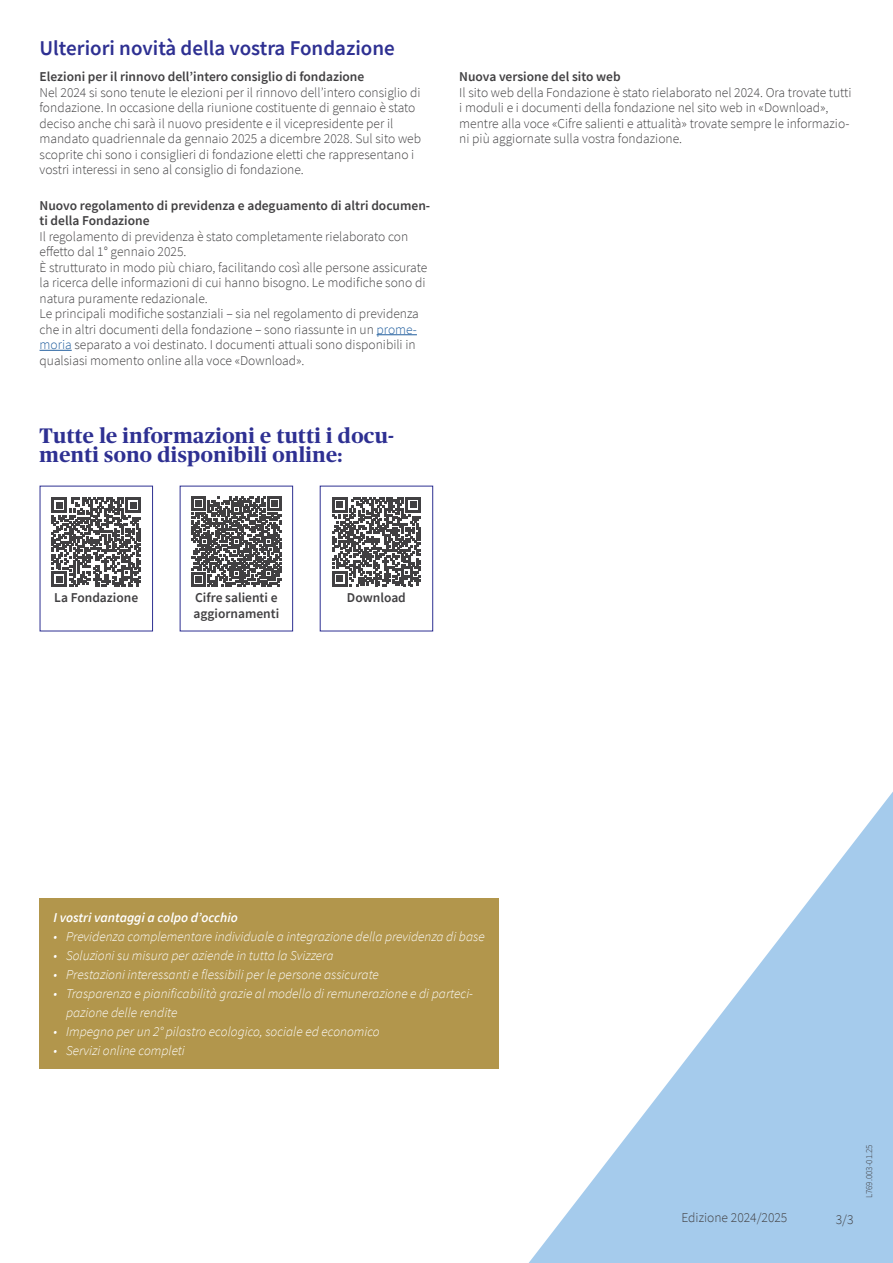
<style>
.page{position:relative;width:893px;height:1263px;background:#fff}
.page>*{position:absolute;margin:0;border:0;box-sizing:border-box;transform-origin:0 0}
.t1{font:700 21px/19px "Publico Headline";letter-spacing:.02em;color:#2e3092}
.t2{font:600 21px "Source Sans Pro";color:#2e3092}
.t3{font:300 13.5px/15.5px "Source Sans Pro";color:#414042}
.t4{font:italic 300 13.5px/19px "Source Sans Pro";color:#fff}
.t5{font:600 13.5px/15.5px "Source Sans Pro";color:#414042}
.t6{font:italic 600 13.5px "Source Sans Pro";color:#fff}
.t7{font:300 9px "Source Sans Pro";color:#414042}
.s1{color:#215e9e}
</style>
<div class="page">
<svg style="left:210px;top:524px;width:683px;height:739px"></svg>
<div style="left:40px;top:898px;width:459px;height:170px;background:#b2964c"></div>
<hr style="left:377px;top:334px;width:40px;height:1px;background:#215e9e">
<hr style="left:40px;top:350px;width:32px;height:1px;background:#215e9e">
<svg style="left:332px;top:497px;width:89px;height:89px"></svg>
<svg style="left:191px;top:496px;width:91px;height:91px"></svg>
<svg style="left:52px;top:497px;width:89px;height:90px"></svg>
<h1 class="t2" style="left:40px;top:35px;width:357px">Ulteriori novità della vostra Fondazione</h1>
<p class="t5" style="left:40px;top:69px;width:326px">Elezioni per il rinnovo dell’intero consiglio di fondazione</p>
<p class="t3" style="left:40px;top:84px;width:383px">Nel 2024 si sono tenute le elezioni per il rinnovo dell’intero consiglio di fondazione. In occasione della riunione costituente di gennaio è stato deciso anche chi sarà il nuovo presidente e il vicepresidente per il mandato quadriennale da gennaio 2025 a dicembre 2028. Sul sito web scoprite chi sono i consiglieri di fondazione eletti che rappresentano i vostri interessi in seno al consiglio di fondazione.</p>
<p class="t5" style="left:40px;top:197px;width:392px">Nuovo regolamento di previdenza e adeguamento di altri documen&shy;ti della Fondazione</p>
<p class="t3" style="left:40px;top:228px;width:389px">Il regolamento di previdenza è stato completamente rielaborato con effetto dal 1° gennaio 2025.<br>È strutturato in modo più chiaro, facilitando così alle persone assicurate la ricerca delle informazioni di cui hanno bisogno. Le modifiche sono di natura puramente redazionale.<br>Le principali modifiche sostanziali – sia nel regolamento di previdenza che in altri documenti della fondazione – sono riassunte in un <span class="s1">prome&shy;moria</span> separato a voi destinato. I documenti attuali sono disponibili in qualsiasi momento online alla voce «Download».</p>
<h1 class="t1" style="left:40px;top:425px;width:356px">Tutte le informazioni e tutti i docu&shy;menti sono disponibili online:</h1>
<p class="t5" style="left:459px;top:69px;width:163px">Nuova versione del sito web</p>
<p class="t3" style="left:459px;top:84px;width:394px">Il sito web della Fondazione è stato rielaborato nel 2024. Ora trovate tutti i moduli e i documenti della fondazione nel sito web in «Download», mentre alla voce «Cifre salienti e attualità» trovate sempre le informazio&shy;ni più aggiornate sulla vostra fondazione.</p>
<p class="t5" style="left:54px;top:590px;width:85px">La Fondazione</p>
<p class="t5" style="left:195px;top:590px;width:84px">Cifre salienti e</p>
<p class="t5" style="left:347px;top:590px;width:60px">Download</p>
<p class="t5" style="left:194px;top:606px;width:87px">aggiornamenti</p>
<p class="t6" style="left:53px;top:908px;width:186px">I vostri vantaggi a colpo d’occhio</p>
<p class="t4" style="left:53px;top:927px;width:433px">• Previdenza complementare individuale a integrazione della previdenza di base</p>
<p class="t4" style="left:53px;top:946px;width:282px">• Soluzioni su misura per aziende in tutta la Svizzera</p>
<p class="t4" style="left:53px;top:965px;width:327px">• Prestazioni interessanti e flessibili per le persone assicurate</p>
<p class="t4" style="left:66px;top:984px;width:409px;text-indent:-13px">• Trasparenza e pianificabilità grazie al modello di remunerazione e di parteci&shy;pazione delle rendite</p>
<p class="t4" style="left:53px;top:1022px;width:328px">• Impegno per un 2° pilastro ecologico, sociale ed economico</p>
<p class="t4" style="left:53px;top:1041px;width:133px">• Servizi online completi</p>
<p class="t3" style="left:681px;top:1210px;width:107px">Edizione 2024/2025</p>
<p class="t3" style="left:836px;top:1211px;width:19px">3/3</p>
<p class="t7" style="left:864px;top:1198px;width:55px;rotate:-90deg">L769.003-01.25</p>
</div>
